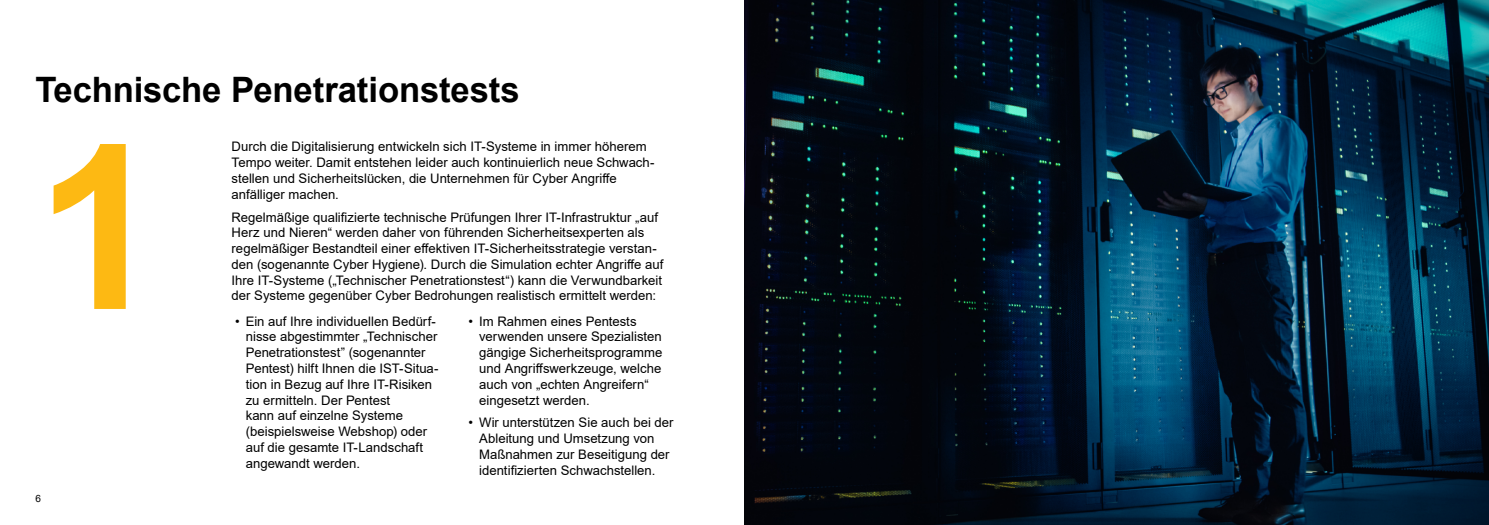
<style>
.page{position:relative;width:1489px;height:525px;background:#fff}
.page>*{position:absolute;margin:0;border:0;box-sizing:border-box;transform-origin:0 0}
.t1{font:700 229.25px "Arial";color:#fdb913}
.t2{font:700 35px "Arial";letter-spacing:-.005em;color:#000}
.t3{font:13.12px/15.8px "Arial";color:#000}
.t4{font:10px "Arial";color:#000}
</style>
<div class="page">
<img style="left:744px;top:0;width:744px;height:524px">
<h2 class="t2" style="left:35px;top:65px;width:486px">Technische Penetrationstests</h2>
<p class="t3" style="left:231px;top:139px;width:424px">Durch die Digitalisierung entwickeln sich IT-Systeme in immer höherem Tempo weiter. Damit entstehen leider auch kontinuierlich neue Schwach&shy;stellen und Sicherheitslücken, die Unternehmen für Cyber Angriffe anfälliger machen.</p>
<p class="t3" style="left:231px;top:209px;width:433px">Regelmäßige qualifizierte technische Prüfungen Ihrer IT-Infrastruktur „auf Herz und Nieren“ werden daher von führenden Sicherheitsexperten als regelmäßiger Bestandteil einer effektiven IT-Sicherheitsstrategie verstan&shy;den (sogenannte Cyber Hygiene). Durch die Simulation echter Angriffe auf Ihre IT-Systeme („Technischer Penetrationstest“) kann die Verwundbarkeit der Systeme gegenüber Cyber Bedrohungen realistisch ermittelt werden:</p>
<h1 class="t1" style="left:35px;top:67px;width:129px">1</h1>
<p class="t4" style="left:35px;top:491px;width:7px">6</p>
<p class="t3" style="left:246px;top:313px;width:194px;text-indent:-11px">• Ein auf Ihre individuellen Bedürf&shy;nisse abgestimmter „Technischer<br>Penetrationstest” (sogenannter<br>Pentest) hilft Ihnen die IST-Situa&shy;tion in Bezug auf Ihre IT-Risiken zu ermitteln. Der Pentest<br>kann auf einzelne Systeme (beispielsweise Webshop) oder auf die gesamte IT-Landschaft angewandt werden.</p>
<p class="t3" style="left:479px;top:313px;width:185px;text-indent:-11px">• Im Rahmen eines Pentests verwenden unsere Spezialisten gängige Sicherheitsprogramme und Angriffswerkzeuge, welche auch von „echten Angreifern“ eingesetzt werden.</p>
<p class="t3" style="left:479px;top:414px;width:196px;text-indent:-11px">• Wir unterstützen Sie auch bei der<br>Ableitung und Umsetzung von<br>Maßnahmen zur Beseitigung der identifizierten Schwachstellen.</p>
</div>
